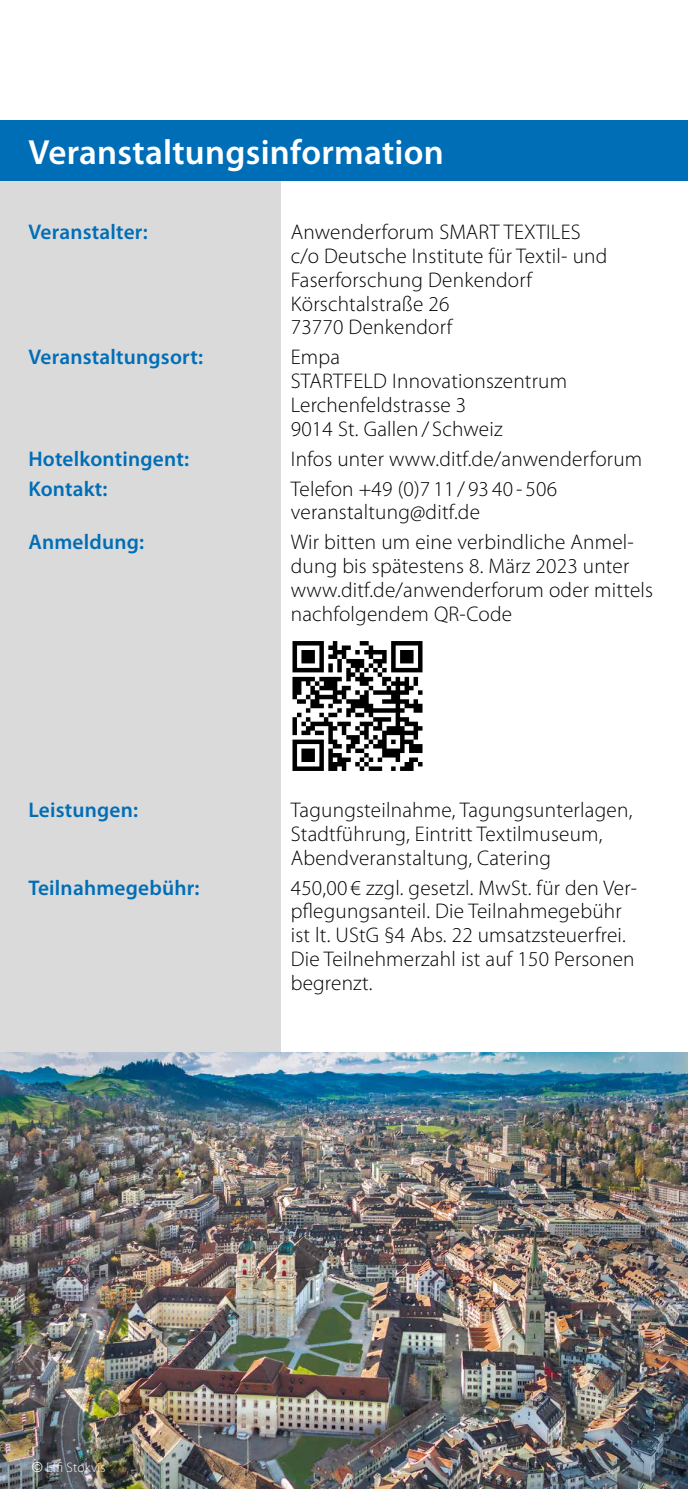
<style>
.page{position:relative;width:688px;height:1489px;background:#fff}
.page>*{position:absolute;margin:0;border:0;box-sizing:border-box;transform-origin:0 0}
.t1{font:600 35px "Myriad Pro";letter-spacing:.01em;color:#fff}
.t2{font:300 21.25px/23.8px "Myriad Pro";letter-spacing:.01em;color:#000}
.t3{font:600 21.25px "Myriad Pro";letter-spacing:.01em;color:#006eb7}
.t4{font:300 13.75px "Myriad Pro";letter-spacing:.01em;color:#fff}
.s1{font-family:"Univers LT Std"}
</style>
<div class="page">
<hr style="left:687px;top:163px;width:1px;height:1325px;background:#dadada">
<div style="left:0;top:163px;width:280px;height:1325px;background:#dadada"></div>
<img style="left:0;top:1052px;width:687px;height:436px">
<div style="left:0;top:120px;width:687px;height:61px;background:#006eb7"></div>
<img style="left:292px;top:641px;width:131px;height:130px">
<h1 class="t1" style="left:28px;top:130px;width:417px">Veranstaltungsinformation</h1>
<p class="t3" style="left:28px;top:219px;width:121px">Veranstalter:</p>
<p class="t2" style="left:291px;top:220px;width:318px">Anwenderforum SMART TEXTILES c/o Deutsche Institute für Textil- und<br>Faserforschung Denkendorf<br>Körschtalstraße 26<br>73770 Denkendorf</p>
<p class="t3" style="left:28px;top:344px;width:176px">Veranstaltungsort:</p>
<p class="t2" style="left:291px;top:345px;width:278px">Empa<br>STARTFELD Innovationszentrum<br>Lerchenfeldstrasse 3<br>9014 St. Gallen / Schweiz</p>
<p class="t3" style="left:28px;top:445px;width:162px">Hotelkontingent:</p>
<p class="t2" style="left:291px;top:446px;width:353px">Infos unter www.ditf.de/anwenderforum</p>
<p class="t3" style="left:28px;top:475px;width:81px">Kontakt:</p>
<p class="t2" style="left:291px;top:476px;width:268px">Telefon +49 (0)7 11 / 93 40 - 506 veranstaltung@ditf.de</p>
<p class="t3" style="left:28px;top:529px;width:117px">Anmeldung:</p>
<p class="t2" style="left:291px;top:530px;width:364px">Wir bitten um eine verbindliche Anmel&shy;dung bis spätestens 8. März 2023 unter www.ditf.de/anwenderforum oder mittels nachfolgendem QR-Code</p>
<p class="t3" style="left:28px;top:796px;width:111px">Leistungen:</p>
<p class="t2" style="left:291px;top:797px;width:343px">Tagungsteilnahme, Tagungsunterlagen,<br>Stadtführung, Eintritt Textilmuseum,<br>Abendveranstaltung, Catering</p>
<p class="t3" style="left:28px;top:873px;width:173px">Teilnahmegebühr:</p>
<p class="t2" style="left:291px;top:875px;width:347px">450,00 € zzgl. gesetzl. MwSt. für den Ver&shy;pflegungsanteil. Die Teilnahmegebühr ist lt. UStG §4 Abs. 22 umsatzsteuerfrei.<br>Die Teilnehmerzahl ist auf 150 Personen begrenzt.</p>
<p class="t4" style="left:32px;top:1458px;width:75px"><span class="s1">©</span> Effi Stokvis</p>
</div>
